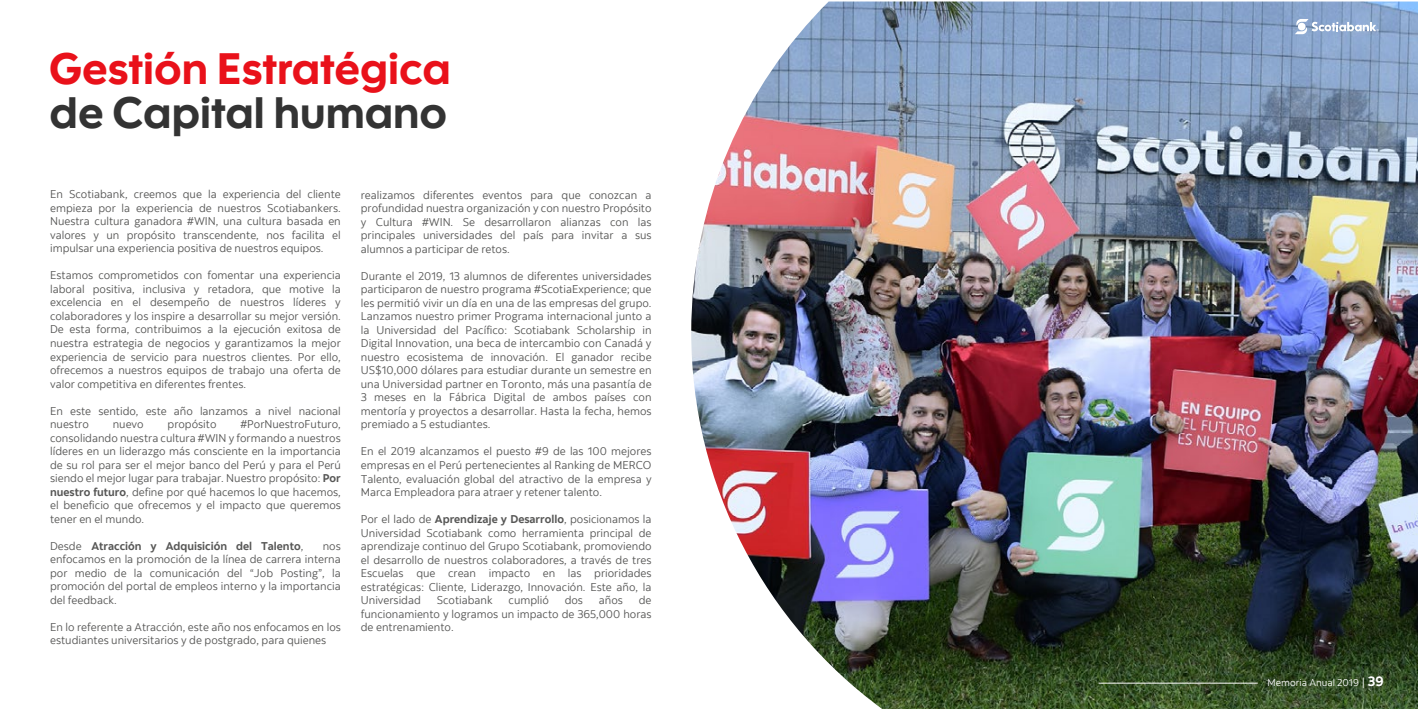
<style>
.page{position:relative;width:1418px;height:709px;background:#fff}
.page>*{position:absolute;margin:0;border:0;box-sizing:border-box;transform-origin:0 0}
.t1{font:43.75px "Scotia Headline";color:#e9111a}
.t2{font:43.75px "Scotia Headline";color:#333}
.t3{font:11.25px/13.5px "Scotia";color:#575756;text-align:justify}
.t4{font:700 11.25px "Scotia";color:#575756}
.t5{font:10px "Scotia";color:#fff}
.s1{font-weight:700}
.s2{font-weight:400}
.s3{font-size:11.25px}
.s4{font-weight:700;font-size:13.75px}
</style>
<div class="page">
<img style="left:691px;top:2px;width:726px;height:707px">
<svg style="left:1294px;top:19px;width:84px;height:15px"></svg>
<div style="left:1297px;top:23px;width:8px;height:7px;background:#fff;border-radius:50%"></div>
<hr style="left:1098px;top:683px;width:159px;height:1px;background:#fff">
<h1 class="t1" style="left:50px;top:43px;width:402px">Gestión Estratégica</h1>
<h1 class="t2" style="left:50px;top:87px;width:399px">de Capital humano</h1>
<p class="t3" style="left:50px;top:188px;width:292px">En Scotiabank, creemos que la experiencia del cliente empieza por la experiencia de nuestros Scotiabankers.<br>Nuestra cultura ganadora #WIN, una cultura basada en valores y un propósito transcendente, nos facilita el impulsar una experiencia positiva de nuestros equipos.</p>
<p class="t3" style="left:50px;top:269px;width:292px">Estamos comprometidos con fomentar una experiencia laboral positiva, inclusiva y retadora, que motive la excelencia en el desempeño de nuestros líderes y colaboradores y los inspire a desarrollar su mejor versión.<br>De esta forma, contribuimos a la ejecución exitosa de nuestra estrategia de negocios y garantizamos la mejor experiencia de servicio para nuestros clientes. Por ello, ofrecemos a nuestros equipos de trabajo una oferta de valor competitiva en diferentes frentes.</p>
<p class="t3" style="left:50px;top:404px;width:292px">En este sentido, este año lanzamos a nivel nacional nuestro</p>
<p class="t3" style="left:113px;top:417px;width:32px">nuevo</p>
<p class="t3" style="left:168px;top:417px;width:50px">propósito</p>
<p class="t3" style="left:50px;top:417px;width:292px;text-indent:190px">#PorNuestroFuturo, consolidando nuestra cultura #WIN y formando a nuestros líderes en un liderazgo más consciente en la importancia de su rol para ser el mejor banco del Perú y para el Perú siendo el mejor lugar para trabajar. Nuestro propósito: <span class="s1">Por nuestro futuro</span>, define por qué hacemos lo que hacemos, el beneficio que ofrecemos y el impacto que queremos tener en el mundo.</p>
<p class="t4" style="left:50px;top:538px;width:255px"><span class="s2">Desde</span> Atracción y Adquisición del Talento<span class="s2">,</span></p>
<p class="t3" style="left:50px;top:539px;width:292px;text-indent:273px">nos enfocamos en la promoción de la línea de carrera interna por medio de la comunicación del “Job Posting”, la promoción del portal de empleos interno y la importancia del feedback.</p>
<p class="t3" style="left:50px;top:620px;width:292px">En lo referente a Atracción, este año nos enfocamos en los estudiantes universitarios y de postgrado, para quienes</p>
<p class="t3" style="left:361px;top:188px;width:292px">realizamos diferentes eventos para que conozcan a profundidad nuestra organización y con nuestro Propósito y Cultura #WIN. Se desarrollaron alianzas con las principales universidades del país para invitar a sus alumnos a participar de retos.</p>
<p class="t3" style="left:361px;top:269px;width:292px">Durante el 2019, 13 alumnos de diferentes universidades participaron de nuestro programa #ScotiaExperience; que les permitió vivir un día en una de las empresas del grupo.<br>Lanzamos nuestro primer Programa internacional junto a la Universidad del Pacífico: Scotiabank Scholarship in Digital Innovation, una beca de intercambio con Canadá y nuestro ecosistema de innovación. El ganador recibe US$10,000 dólares para estudiar durante un semestre en una Universidad partner en Toronto, más una pasantía de 3 meses en la Fábrica Digital de ambos países con mentoría y proyectos a desarrollar. Hasta la fecha, hemos premiado a 5 estudiantes.</p>
<p class="t3" style="left:361px;top:444px;width:292px">En el 2019 alcanzamos el puesto #9 de las 100 mejores empresas en el Perú pertenecientes al Ranking de MERCO Talento, evaluación global del atractivo de la empresa y Marca Empleadora para atraer y retener talento.</p>
<p class="t3" style="left:361px;top:512px;width:292px">Por el lado de <span class="s1">Aprendizaje y Desarrollo</span>, posicionamos la Universidad Scotiabank como herramienta principal de aprendizaje continuo del Grupo Scotiabank, promoviendo el desarrollo de nuestros colaboradores, a través de tres Escuelas que crean impacto en las prioridades estratégicas: Cliente, Liderazgo, Innovación. Este año, la Universidad</p>
<p class="t3" style="left:361px;top:593px;width:292px;text-indent:278px">de funcionamiento y logramos un impacto de 365,000 horas de entrenamiento.</p>
<p class="t3" style="left:437px;top:593px;width:57px">Scotiabank</p>
<p class="t3" style="left:508px;top:593px;width:42px">cumplió</p>
<p class="t3" style="left:564px;top:593px;width:20px">dos</p>
<p class="t3" style="left:599px;top:593px;width:26px">años</p>
<p class="t5" style="left:1267px;top:676px;width:117px">Memoria Anual 2019 <span class="s3">|</span> <span class="s4">39</span></p>
</div>
